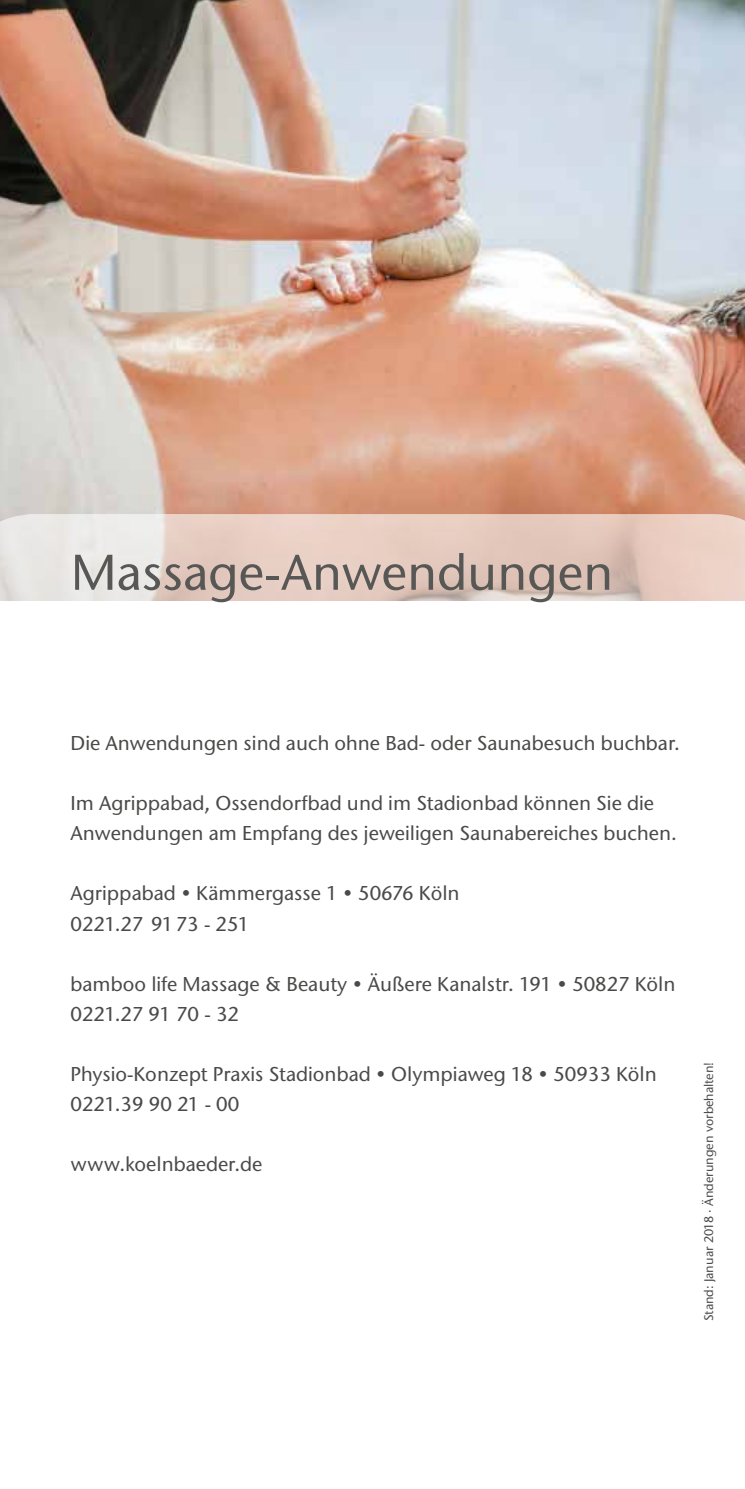
<style>
.page{position:relative;width:745px;height:1489px;background:#fff}
.page>*{position:absolute;margin:0;border:0;box-sizing:border-box;transform-origin:0 0}
.t1{font:500 50px "Stone Sans ITC Std";color:#575756}
.t2{font:500 20px/30px "Stone Sans ITC Std";color:#4a4a49}
.t3{font:500 12.5px "Stone Sans ITC Std";color:#4a4a49}
.s1{font-style:italic}
</style>
<div class="page">
<img style="left:0;top:0;width:744px;height:514px">
<svg style="left:0;top:514px;width:744px;height:87px;background:#e5d0c7"></svg>
<h1 class="t1" style="left:71px;top:541px;width:543px">Massage-Anwendungen</h1>
<p class="t2" style="left:71px;top:728px;width:610px">Die Anwendungen sind auch ohne Bad- oder Saunabesuch buchbar.</p>
<p class="t2" style="left:71px;top:788px;width:607px">Im Agrippabad, Ossendorfbad und im Stadionbad können Sie die<br>Anwendungen am Empfang des jeweiligen Saunabereiches buchen.</p>
<p class="t2" style="left:71px;top:878px;width:390px">Agrippabad • Kämmergasse 1 • 50676 Köln<br>0221.27 9173 - 251</p>
<p class="t2" style="left:71px;top:968px;width:606px">bamboo life Massage &amp; Beauty • Äußere Kanalstr. 191 • 50827 Köln<br>0221.27 91 70 - 32</p>
<p class="t2" style="left:71px;top:1058px;width:587px">Physio-Konzept Praxis Stadionbad • Olympiaweg 18 • 50933 Köln<br>0221.39 90 21 - 00</p>
<p class="t2" style="left:71px;top:1148px;width:193px">www.koelnbaeder.de</p>
<p class="t3" style="left:700px;top:1321px;width:261px;rotate:-90deg">Stand: Januar 2018 <span class="s1">·</span> Änderungen vorbehalten!</p>
</div>
